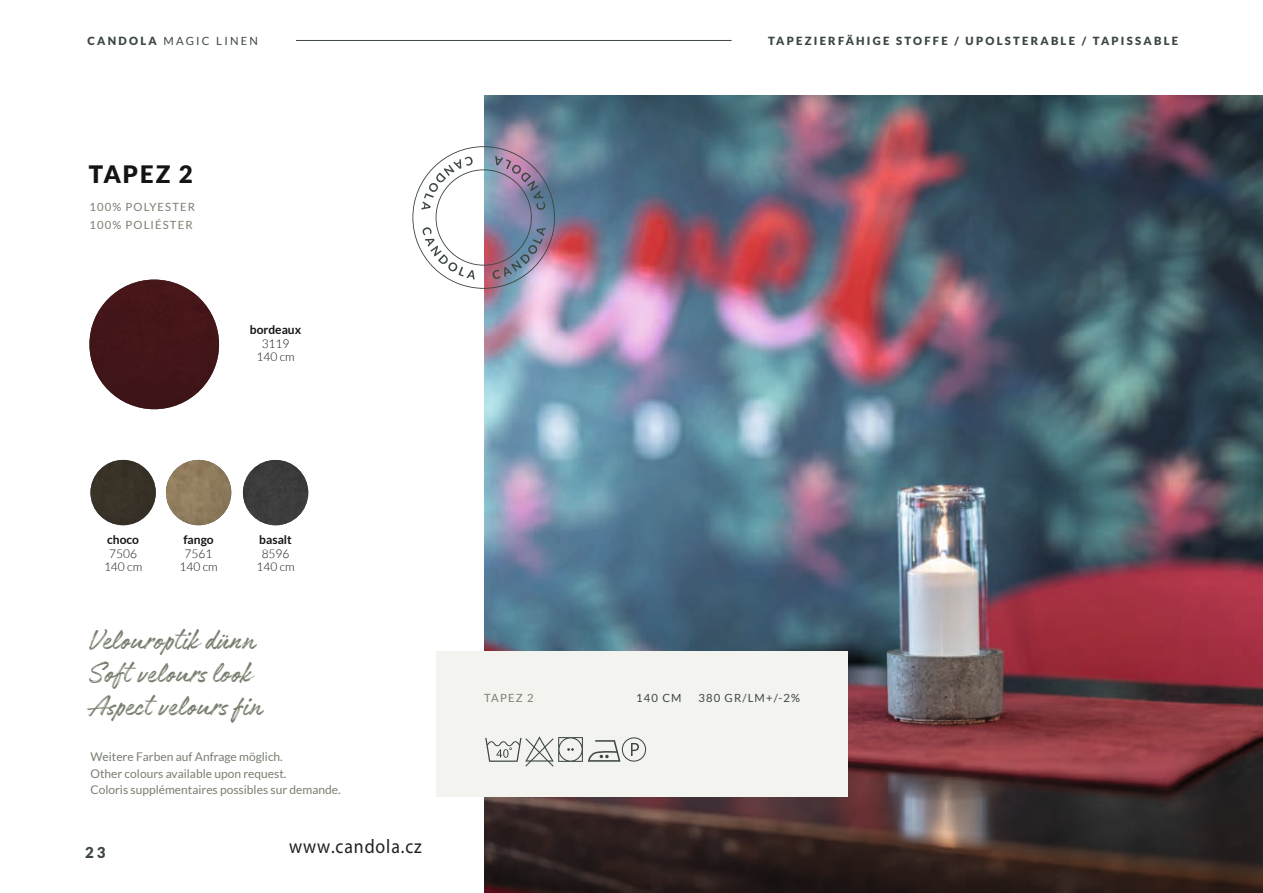
<style>
.page{position:relative;width:1263px;height:893px;background:#fff}
.page>*{position:absolute;margin:0;border:0;box-sizing:border-box;transform-origin:0 0}
.t1{font:33px/33px "Authenia";color:#787f6f}
.t2{font:900 24px "Lato";letter-spacing:.08em;color:#131413}
.t3{font:19.8px "Advent Pro";letter-spacing:.05em;color:#231f20;scale:.9 1}
.t4{font:900 15px "Lato";color:#3c4740}
.t5{font:12px/16.5px "Lato";color:#787f6f}
.t6{font:300 12px/13.5px "Lato";color:#131413;text-align:center}
.t7{font:700 12px "Lato";color:#131413}
.t8{font:900 11.25px "Lato";letter-spacing:.2em;color:#3c4740}
.t9{font:11.25px/18px "Lato";letter-spacing:.1em;color:#787f6f}
.t10{font:11.25px "Lato";letter-spacing:.18em;color:#3c4740}
.t11{font:11.25px "Lato";letter-spacing:.2em;color:#3c4740}
.s1{font-weight:900}
</style>
<div class="page">
<img style="left:484px;top:96px;width:779px;height:797px">
<div style="left:436px;top:651px;width:412px;height:146px;background:#f3f3f0"></div>
<hr style="left:296px;top:40px;width:436px;height:1px;background:#3c4740">
<div style="left:89px;top:280px;width:130px;height:129px;background:#431518;border-radius:65px"></div>
<div style="left:243px;top:460px;width:65px;height:65px;background:#3c3c3d;border-radius:33px"></div>
<img style="left:166px;top:460px;width:65px;height:65px;border-radius:33px">
<div style="left:90px;top:460px;width:66px;height:65px;background:#393127;border-radius:33px"></div>
<svg style="left:485px;top:736px;width:161px;height:31px"></svg>
<svg style="left:412px;top:146px;width:143px;height:143px"></svg>
<p class="t11" style="left:88px;top:34px;width:172px"><span class="s1">CANDOLA</span> MAGIC LINEN</p>
<p class="t8" style="left:768px;top:34px;width:412px">TAPEZIERFÄHIGE STOFFE / UPOLSTERABLE / TAPISSABLE</p>
<h2 class="t2" style="left:89px;top:160px;width:105px">TAPEZ 2</h2>
<p class="t9" style="left:89px;top:198px;width:107px">100% POLYESTER<br>100% POLIÉSTER</p>
<p class="t7" style="left:250px;top:323px;width:53px">bordeaux</p>
<p class="t6" style="left:256px;top:336px;width:40px">3119<br>140 cm</p>
<p class="t7" style="left:107px;top:533px;width:33px">choco</p>
<p class="t6" style="left:104px;top:547px;width:40px">7506<br>140 cm</p>
<p class="t7" style="left:183px;top:533px;width:32px">fango</p>
<p class="t6" style="left:179px;top:547px;width:40px">7561<br>140 cm</p>
<p class="t7" style="left:259px;top:533px;width:34px">basalt</p>
<p class="t6" style="left:256px;top:547px;width:40px">8596<br>140 cm</p>
<h1 class="t1" style="left:89px;top:627px;width:175px">Velouroptik dünn<br>Soft velours look<br>Aspect velours fin</h1>
<p class="t5" style="left:90px;top:749px;width:252px">Weitere Farben auf Anfrage möglich.<br>Other colours available upon request.<br>Coloris supplémentaires possibles sur demande.</p>
<p class="t4" style="left:85px;top:844px;width:22px">23</p>
<h3 class="t3" style="left:289px;top:834px;width:149px">www.candola.cz</h3>
<p class="t9" style="left:484px;top:689px;width:51px">TAPEZ 2</p>
<p class="t10" style="left:636px;top:692px;width:47px">140 CM</p>
<p class="t10" style="left:698px;top:692px;width:103px">380 GR/LM+/-2%</p>
</div>
